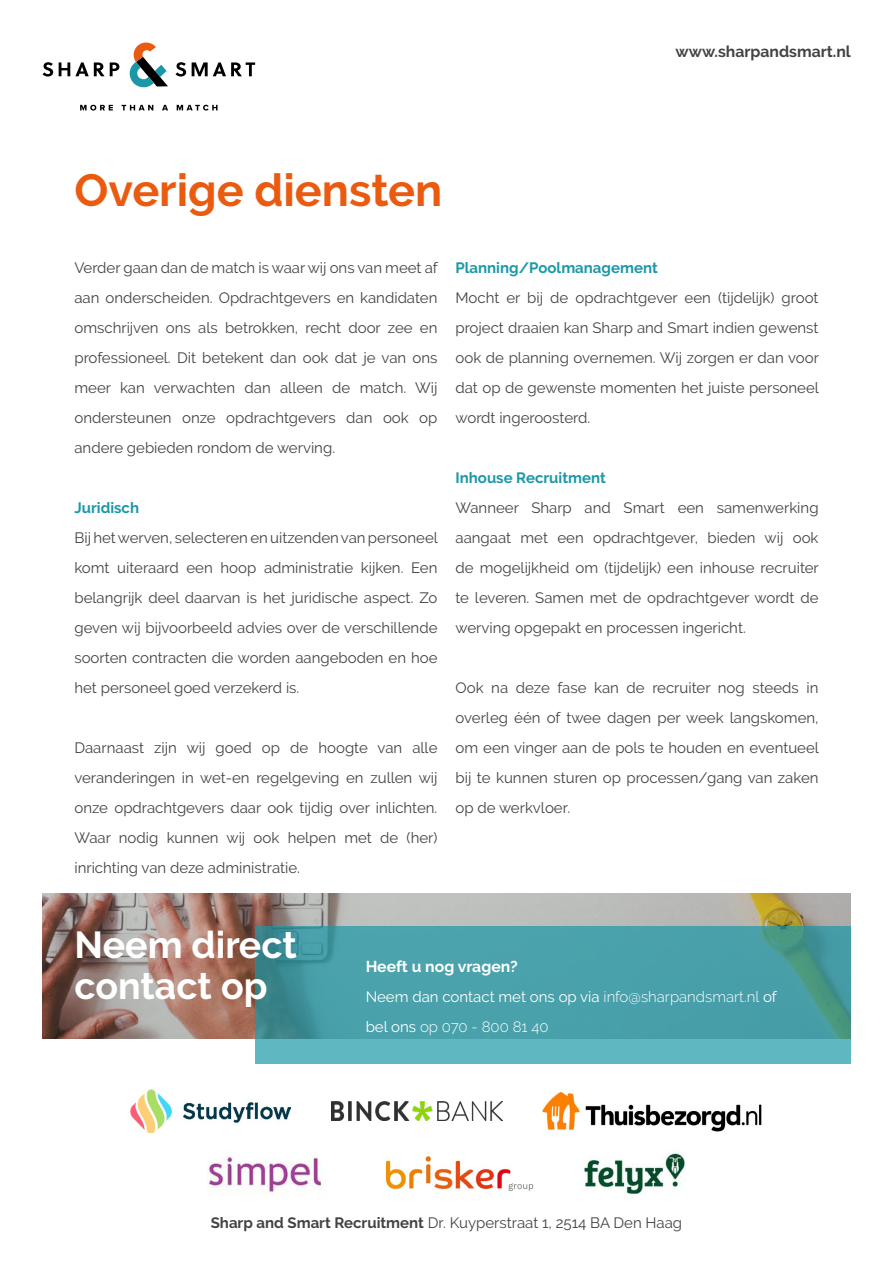
<style>
.page{position:relative;width:893px;height:1263px;background:#fff}
.page>*{position:absolute;margin:0;border:0;box-sizing:border-box;transform-origin:0 0}
.t1{font:700 45px "Raleway";color:#ea5b10}
.t2{font:700 37.5px/40.5px "Raleway";color:#fff}
.t3{font:700 15.75px "Raleway";color:#434342}
.t4{font:700 15.75px "Raleway";color:#fff}
.t5{font:15px/30px "Raleway";color:#434342;text-align:justify}
.t6{font:300 15px/30px "Raleway";color:#fff}
.t7{font:700 15px "Raleway";color:#1b98a8}
.s1{font-weight:400}
.s2{font-weight:700}
</style>
<div class="page">
<svg style="left:43px;top:62px;width:10px;height:15px"></svg>
<svg style="left:59px;top:62px;width:60px;height:14px"></svg>
<svg style="left:175px;top:62px;width:11px;height:15px"></svg>
<svg style="left:192px;top:62px;width:63px;height:14px"></svg>
<svg style="left:80px;top:105px;width:33px;height:6px"></svg>
<svg style="left:122px;top:105px;width:31px;height:5px"></svg>
<svg style="left:162px;top:105px;width:6px;height:5px"></svg>
<svg style="left:177px;top:105px;width:41px;height:6px"></svg>
<svg style="left:129px;top:42px;width:39px;height:46px"></svg>
<img style="left:43px;top:894px;width:807px;height:145px">
<svg style="left:255px;top:926px;width:595px;height:138px;background:#4ba1aa"></svg>
<img style="left:130px;top:1090px;width:161px;height:42px">
<img style="left:331px;top:1101px;width:171px;height:20px">
<img style="left:542px;top:1091px;width:220px;height:41px">
<img style="left:207px;top:1157px;width:116px;height:36px">
<img style="left:385px;top:1156px;width:149px;height:35px">
<img style="left:584px;top:1153px;width:101px;height:42px">
<p class="t3" style="left:676px;top:43px;width:177px">www.sharpandsmart.nl</p>
<h1 class="t1" style="left:74px;top:164px;width:369px">Overige diensten</h1>
<p class="t5" style="left:74px;top:253px;width:365px">Verder gaan dan de match is waar wij ons van meet af aan onderscheiden. Opdrachtgevers en kandidaten omschrijven ons als betrokken, recht door zee en professioneel. Dit betekent dan ook dat je van ons meer kan verwachten dan alleen de match. Wij ondersteunen onze opdrachtgevers dan ook op andere gebieden rondom de werving.</p>
<p class="t7" style="left:74px;top:499px;width:66px">Juridisch</p>
<p class="t5" style="left:74px;top:523px;width:365px">Bij het werven, selecteren en uitzenden van personeel komt uiteraard een hoop administratie kijken. Een belangrijk deel daarvan is het juridische aspect. Zo geven wij bijvoorbeeld advies over de verschillende soorten contracten die worden aangeboden en hoe het personeel goed verzekerd is.</p>
<p class="t5" style="left:74px;top:733px;width:365px">Daarnaast zijn wij goed op de hoogte van alle veranderingen in wet-en regelgeving en zullen wij onze opdrachtgevers daar ook tijdig over inlichten.<br>Waar nodig kunnen wij ook helpen met de (her) inrichting van deze administratie.</p>
<p class="t7" style="left:455px;top:259px;width:204px">Planning/Poolmanagement</p>
<p class="t5" style="left:455px;top:283px;width:365px">Mocht er bij de opdrachtgever een (tijdelijk) groot project draaien kan Sharp and Smart indien gewenst ook de planning overnemen. Wij zorgen er dan voor dat op de gewenste momenten het juiste personeel wordt ingeroosterd.</p>
<p class="t7" style="left:455px;top:469px;width:152px">Inhouse Recruitment</p>
<p class="t5" style="left:455px;top:493px;width:365px">Wanneer Sharp and Smart een samenwerking aangaat met een opdrachtgever, bieden wij ook de mogelijkheid om (tijdelijk) een inhouse recruiter te leveren. Samen met de opdrachtgever wordt de werving opgepakt en processen ingericht.</p>
<p class="t5" style="left:455px;top:673px;width:365px">Ook na deze fase kan de recruiter nog steeds in overleg één of twee dagen per week langskomen, om een vinger aan de pols te houden en eventueel bij te kunnen sturen op processen/gang van zaken op de werkvloer.</p>
<h2 class="t2" style="left:74px;top:925px;width:224px">Neem direct contact op</h2>
<p class="t4" style="left:366px;top:958px;width:153px">Heeft u nog vragen?</p>
<p class="t6" style="left:366px;top:982px;width:413px"><span class="s1">Neem dan contact met ons op via</span> info@sharpandsmart.nl <span class="s1">of bel ons</span> op 070 - 800 81 40</p>
<p class="t5" style="left:211px;top:1208px;width:473px"><span class="s2">Sharp and Smart Recruitment</span> Dr. Kuyperstraat 1, 2514 BA Den Haag</p>
</div>
